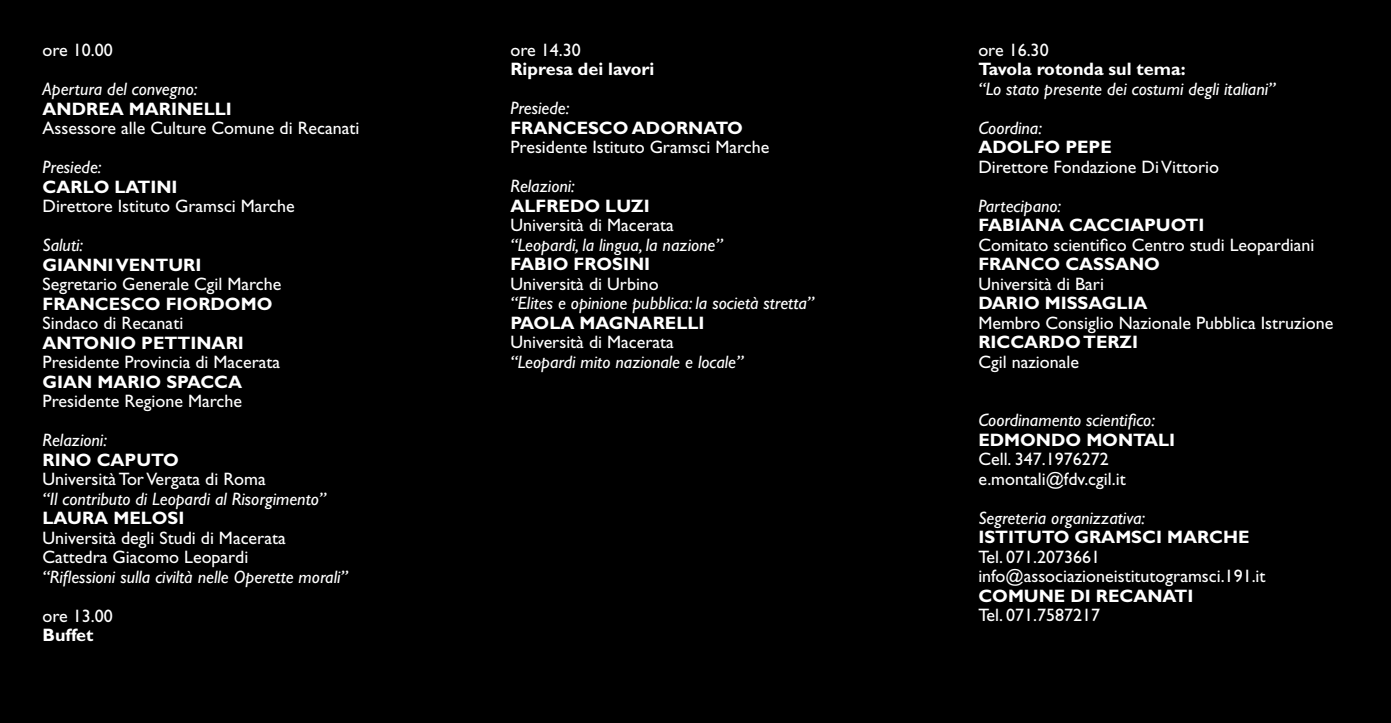
<style>
.page{position:relative;width:1391px;height:723px;background:#fff}
.page>*{position:absolute;margin:0;border:0;box-sizing:border-box;transform-origin:0 0}
.t1{font:18px/19.5px "Gill Sans";color:#fff}
.t2{font:italic 18px/39px "Gill Sans";color:#fff}
.t3{font:700 18px "Gill Sans";color:#fff}
</style>
<div class="page">
<div style="left:0;top:0;width:1390px;height:723px;background:#000"></div>
<p class="t1" style="left:43px;top:40px;width:72px">ore 10.00</p>
<p class="t2" style="left:43px;top:70px;width:156px">Apertura del convegno:</p>
<p class="t3" style="left:43px;top:98px;width:191px">ANDREA MARINELLI</p>
<p class="t1" style="left:43px;top:118px;width:318px">Assessore alle Culture Comune di Recanati</p>
<p class="t2" style="left:43px;top:148px;width:60px">Presiede:</p>
<p class="t3" style="left:43px;top:176px;width:28px">CARL</p>
<p class="t3" style="left:94px;top:176px;width:66px">O LATINI</p>
<p class="t1" style="left:43px;top:196px;width:254px">Direttore Istituto Gramsci Marche</p>
<p class="t2" style="left:43px;top:226px;width:42px">Saluti:</p>
<p class="t3" style="left:43px;top:254px;width:27px">GIANNI</p>
<p class="t3" style="left:116px;top:254px;width:76px">VENTURI</p>
<p class="t1" style="left:43px;top:274px;width:240px">Segretario Generale Cgil Marche</p>
<p class="t3" style="left:43px;top:293px;width:25px">FRAN</p>
<p class="t3" style="left:95px;top:293px;width:179px">CESCO FIORDOMO</p>
<p class="t1" style="left:43px;top:313px;width:142px">Sindaco di Recanati</p>
<p class="t3" style="left:43px;top:332px;width:159px">ANTONIO PETTINARI</p>
<p class="t1" style="left:43px;top:352px;width:239px">Presidente Provincia di Macerata</p>
<p class="t3" style="left:43px;top:371px;width:27px">GIAN</p>
<p class="t3" style="left:97px;top:371px;width:13px">MARI</p>
<p class="t3" style="left:146px;top:371px;width:98px">O SPACCA</p>
<p class="t1" style="left:43px;top:391px;width:201px">Presidente Regione Marche</p>
<p class="t2" style="left:43px;top:421px;width:66px">Relazioni:</p>
<p class="t3" style="left:43px;top:449px;width:12px">RIN</p>
<p class="t3" style="left:76px;top:449px;width:104px">O CAPUTO</p>
<p class="t1" style="left:43px;top:469px;width:225px">Università Tor Vergata di Roma</p>
<p class="t2" style="left:43px;top:479px;width:285px">“Il contributo di Leopardi al Risorgimento”</p>
<p class="t3" style="left:43px;top:507px;width:85px">LAURA MEL</p>
<p class="t3" style="left:152px;top:507px;width:31px">OSI</p>
<p class="t1" style="left:43px;top:528px;width:245px">Università degli Studi di Macerata<br>Cattedra Giacomo Leopardi</p>
<p class="t2" style="left:43px;top:557px;width:307px">“Riflessioni sulla civiltà nelle Operette morali”</p>
<p class="t1" style="left:43px;top:606px;width:72px">ore 13.00</p>
<p class="t3" style="left:43px;top:624px;width:52px">BUFFET</p>
<p class="t1" style="left:510px;top:40px;width:72px">ore 14.30</p>
<p class="t3" style="left:510px;top:59px;width:146px">RIPRESA DEI LAVORI</p>
<p class="t2" style="left:510px;top:89px;width:60px">Presiede:</p>
<p class="t3" style="left:510px;top:117px;width:92px">FRANCESCO</p>
<p class="t3" style="left:632px;top:117px;width:98px">ADO RNATO</p>
<p class="t1" style="left:510px;top:138px;width:260px">Presidente Istituto Gramsci Marche</p>
<p class="t2" style="left:510px;top:167px;width:66px">Relazioni:</p>
<p class="t3" style="left:510px;top:195px;width:49px">ALFRED</p>
<p class="t3" style="left:584px;top:195px;width:64px">O LUZI</p>
<p class="t1" style="left:510px;top:216px;width:165px">Università di Macerata</p>
<p class="t2" style="left:510px;top:225px;width:214px">“Leopardi, la lingua, la nazione”</p>
<p class="t3" style="left:510px;top:254px;width:122px">FABIO FROSINI</p>
<p class="t1" style="left:510px;top:274px;width:150px">Università di Urbino</p>
<p class="t2" style="left:510px;top:284px;width:305px">“Elites e opinione pubblica: la società stretta”</p>
<p class="t3" style="left:510px;top:312px;width:126px">PAOLA MAGNARELLI</p>
<p class="t1" style="left:510px;top:333px;width:165px">Università di Macerata</p>
<p class="t2" style="left:510px;top:342px;width:234px">“Leopardi mito nazionale e locale”</p>
<p class="t1" style="left:978px;top:40px;width:72px">ore 16.30</p>
<p class="t3" style="left:978px;top:59px;width:209px">TAVOLA ROTONDA SUL TEMA:</p>
<p class="t2" style="left:978px;top:69px;width:298px">“Lo stato presente dei costumi degli italiani”<br>Coordina:</p>
<p class="t3" style="left:978px;top:137px;width:133px">ADOLFO PEPE</p>
<p class="t1" style="left:978px;top:157px;width:242px">Direttore Fondazione Di Vittorio</p>
<p class="t2" style="left:978px;top:186px;width:84px">Partecipano:</p>
<p class="t3" style="left:978px;top:215px;width:50px">FABIANA</p>
<p class="t3" style="left:1069px;top:215px;width:134px">CACCIAPUOTI</p>
<p class="t1" style="left:978px;top:235px;width:337px">Comitato scientifico Centro studi Leopardiani</p>
<p class="t3" style="left:978px;top:254px;width:25px">FRAN</p>
<p class="t3" style="left:1030px;top:254px;width:131px">CO CASSAN O</p>
<p class="t1" style="left:978px;top:274px;width:127px">Università di Bari</p>
<p class="t3" style="left:978px;top:293px;width:171px">DARIO MISSAGLIA</p>
<p class="t1" style="left:978px;top:313px;width:356px">Membro Consiglio Nazionale Pubblica Istruzione</p>
<p class="t3" style="left:978px;top:332px;width:61px">RICCARD</p>
<p class="t3" style="left:1065px;top:332px;width:72px">O TERZI</p>
<p class="t1" style="left:978px;top:352px;width:102px">Cgil nazionale</p>
<p class="t2" style="left:978px;top:401px;width:178px">Coordinamento scientifico:</p>
<p class="t3" style="left:978px;top:429px;width:15px">EDM</p>
<p class="t3" style="left:1020px;top:429px;width:135px">ONDO MONTALI</p>
<p class="t1" style="left:978px;top:450px;width:149px">Cell. 347.1976272 e.montali@fdv.cgil.it</p>
<p class="t2" style="left:978px;top:498px;width:168px">Segreteria organizzativa:</p>
<p class="t3" style="left:978px;top:527px;width:125px">ISTITUTO GRAM</p>
<p class="t3" style="left:1131px;top:527px;width:51px">SCI MAR</p>
<p class="t3" style="left:1209px;top:527px;width:39px">CHE</p>
<p class="t1" style="left:978px;top:547px;width:289px">Tel. 071.2073661 info@associazioneistitutogramsci.191.it</p>
<p class="t3" style="left:978px;top:585px;width:171px">COMUNE DI RECANA</p>
<p class="t3" style="left:1174px;top:585px;width:18px">TI</p>
<p class="t1" style="left:978px;top:606px;width:123px">Tel. 071.7587217</p>
</div>
